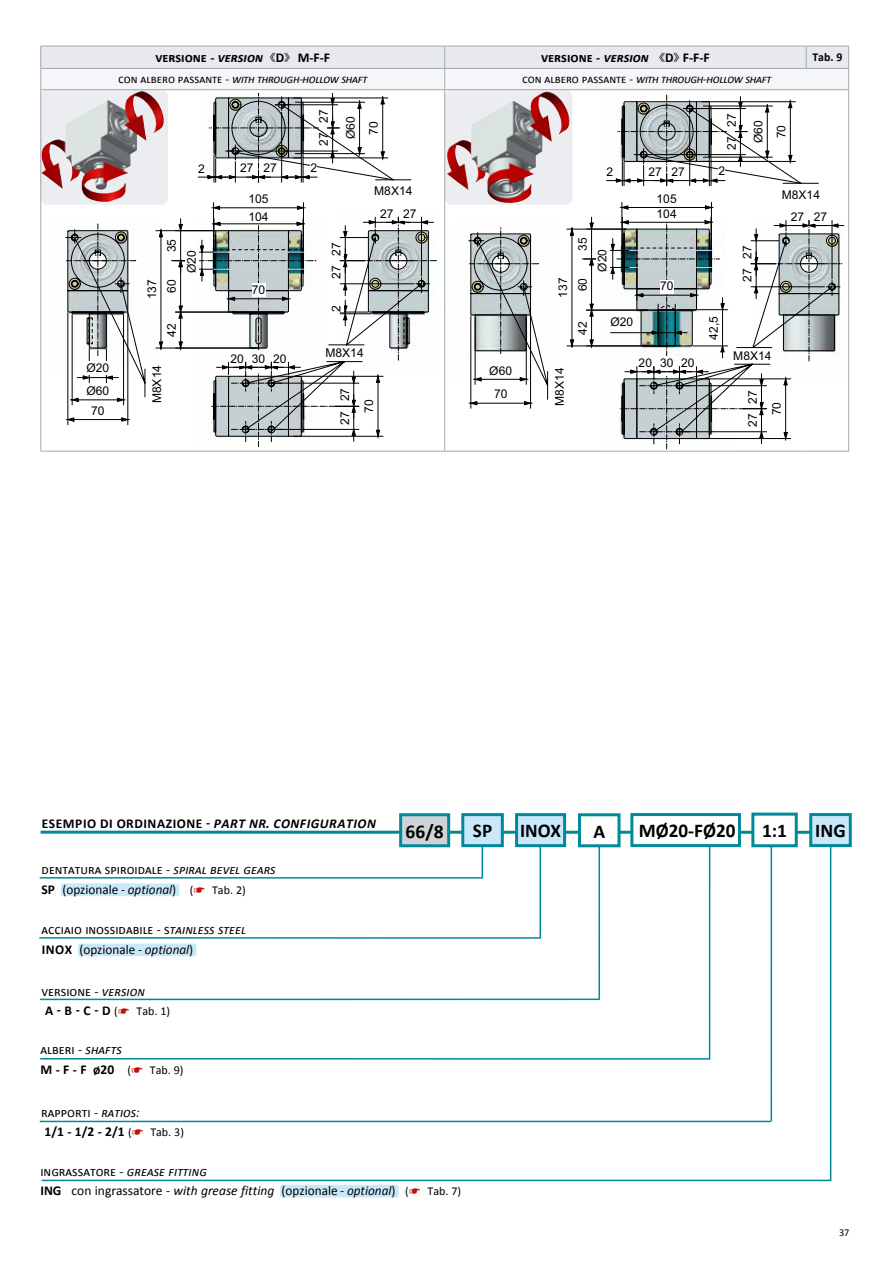
<style>
.page{position:relative;width:893px;height:1263px;background:#fff}
.page>*{position:absolute;margin:0;border:0;box-sizing:border-box;transform-origin:0 0}
.t1{font:700 19.5px "Calibri";color:#000}
.t2{font:13.5px/19.5px "Calibri";color:#000}
.t3{font:700 13.5px/19.5px "Calibri";letter-spacing:.04em;color:#000}
.t4{font:700 13.5px "Calibri";color:#000}
.t5{font:12.15px/24.3px "Arial";color:#000;text-align:center}
.t6{font:12px/23.9px "Arial";color:#000;text-align:center}
.t7{font:italic 12px "Calibri";letter-spacing:-.03em;color:#000}
.t8{font:12px "Calibri";color:#000}
.t9{font:700 12px "Calibri";color:#000}
.t10{font:10.5px "Calibri";color:#000}
.s1{font-style:italic}
.s2{font-family:"MS Gothic";font-weight:400;font-size:12px}
.s3{font-style:normal}
.s4{font-weight:700}
.s5{font-family:"MS Gothic";font-size:12.15px;color:#c0130e}
.s6{font-size:12px}
.s7{font-family:"MS Gothic";font-size:12px;color:#c0130e}
.s8{font-weight:400}
.s9{font-weight:400;font-style:italic}
.s10{font-weight:400;font-size:12px}
.s11{font-family:"MS Gothic";font-weight:400;font-size:12.15px;color:#c0130e}
</style>
<div class="page">
<hr style="left:771px;top:837px;width:1px;height:284px;background:#008998">
<hr style="left:709px;top:840px;width:1px;height:219px;background:#008998">
<hr style="left:539px;top:844px;width:2px;height:94px;background:#008998">
<hr style="left:41px;top:831px;width:808px;height:3px;background:#008998">
<hr style="left:40px;top:998px;width:560px;height:2px;background:#008998">
<div style="left:401px;top:815px;width:48px;height:31px;background:#cfd3d8"></div>
<div style="left:399px;top:813px;width:51px;height:34px;border:3px solid #008998"></div>
<hr style="left:40px;top:1121px;width:731px;height:1px;background:#008998">
<div style="left:579px;top:815px;width:40px;height:31px;background:#fff"></div>
<div style="left:578px;top:813px;width:42px;height:34px;border:3px solid #008998"></div>
<hr style="left:40px;top:1058px;width:670px;height:1px;background:#008998">
<div style="left:753px;top:814px;width:43px;height:32px;background:#fff"></div>
<div style="left:751px;top:812px;width:47px;height:35px;border:3px solid #008998"></div>
<hr style="left:482px;top:846px;width:1px;height:32px;background:#008998">
<hr style="left:40px;top:877px;width:443px;height:2px;background:#008998">
<div style="left:517px;top:815px;width:48px;height:31px;background:#c9e9fb"></div>
<div style="left:515px;top:813px;width:51px;height:34px;border:3px solid #008998"></div>
<hr style="left:598px;top:845px;width:2px;height:154px;background:#008998">
<hr style="left:39px;top:937px;width:501px;height:2px;background:#008998">
<div style="left:463px;top:815px;width:39px;height:31px;background:#c9e9fb"></div>
<div style="left:461px;top:813px;width:43px;height:34px;border:3px solid #008998"></div>
<div style="left:61px;top:883px;width:118px;height:13px;background:#c9e9fb;border-radius:2px"></div>
<div style="left:78px;top:943px;width:118px;height:13px;background:#c9e9fb;border-radius:2px"></div>
<div style="left:632px;top:814px;width:107px;height:31px;background:#fff"></div>
<div style="left:630px;top:813px;width:111px;height:34px;border:3px solid #008998"></div>
<svg style="left:65px;top:230px;width:81px;height:196px"></svg>
<svg style="left:66px;top:312px;width:64px;height:113px"></svg>
<svg style="left:74px;top:210px;width:230px;height:187px"></svg>
<svg style="left:155px;top:217px;width:279px;height:225px"></svg>
<svg style="left:468px;top:315px;width:65px;height:94px"></svg>
<div style="left:494px;top:388px;width:13px;height:13px;background:#fff"></div>
<svg style="left:477px;top:210px;width:235px;height:190px"></svg>
<svg style="left:566px;top:217px;width:278px;height:227px"></svg>
<svg style="left:40px;top:46px;width:809px;height:164px"></svg>
<hr style="left:40px;top:89px;width:405px;height:1px;background:#9caab3">
<hr style="left:40px;top:90px;width:1px;height:361px;background:#9caab3">
<hr style="left:445px;top:89px;width:361px;height:1px;background:#9caab3">
<hr style="left:444px;top:90px;width:1px;height:361px;background:#9caab3">
<hr style="left:806px;top:89px;width:43px;height:1px;background:#9caab3">
<hr style="left:848px;top:90px;width:1px;height:361px;background:#9caab3">
<hr style="left:40px;top:451px;width:405px;height:1px;background:#9caab3">
<hr style="left:445px;top:451px;width:361px;height:1px;background:#9caab3">
<hr style="left:806px;top:451px;width:43px;height:1px;background:#9caab3">
<hr style="left:830px;top:842px;width:1px;height:339px;background:#008998">
<div style="left:811px;top:814px;width:39px;height:31px;background:#c9e9fb"></div>
<div style="left:809px;top:813px;width:43px;height:34px;border:3px solid #008998"></div>
<hr style="left:42px;top:1180px;width:788px;height:1px;background:#008998">
<div style="left:280px;top:1185px;width:119px;height:12px;background:#c9e9fb;border-radius:2px"></div>
<p class="t4" style="left:155px;top:49px;width:176px">versione - <span class="s1">version</span> <span class="s2">«</span>D<span class="s2">»</span> M-F-F</p>
<p class="t4" style="left:541px;top:49px;width:170px">versione - <span class="s1">version</span> <span class="s2">«</span>D<span class="s2">»</span> F-F-F</p>
<p class="t9" style="left:812px;top:49px;width:31px">Tab. 9</p>
<p class="t7" style="left:118px;top:71px;width:251px"><span class="s3">con albero passante -</span> with through-hollow shaft</p>
<p class="t7" style="left:522px;top:71px;width:251px"><span class="s3">con albero passante -</span> with through-hollow shaft</p>
<p class="t5" style="left:86px;top:356px;width:24px">Ø20</p>
<p class="t5" style="left:86px;top:379px;width:24px">Ø60</p>
<p class="t5" style="left:91px;top:398px;width:15px">70</p>
<p class="t5" style="left:198px;top:156px;width:8px">2</p>
<p class="t5" style="left:140px;top:299px;width:22px;rotate:-90deg">137</p>
<p class="t5" style="left:160px;top:252px;width:15px;rotate:-90deg">35</p>
<p class="t5" style="left:160px;top:293px;width:15px;rotate:-90deg">60</p>
<p class="t5" style="left:160px;top:337px;width:15px;rotate:-90deg">42</p>
<p class="t5" style="left:179px;top:273px;width:24px;rotate:-90deg">Ø20</p>
<p class="t5" style="left:145px;top:403px;width:40px;rotate:-90deg">M8X14</p>
<p class="t5" style="left:240px;top:156px;width:38px">27 27</p>
<p class="t5" style="left:248px;top:187px;width:22px">105</p>
<p class="t5" style="left:248px;top:205px;width:22px">104</p>
<p class="t5" style="left:252px;top:278px;width:15px">70</p>
<p class="t5" style="left:230px;top:346px;width:58px">20 30 20</p>
<p class="t5" style="left:312px;top:146px;width:38px;rotate:-90deg">27 27</p>
<p class="t5" style="left:362px;top:135px;width:15px;rotate:-90deg">70</p>
<p class="t5" style="left:339px;top:139px;width:24px;rotate:-90deg">Ø60</p>
<p class="t5" style="left:310px;top:156px;width:8px">2</p>
<p class="t5" style="left:324px;top:279px;width:38px;rotate:-90deg">27 27</p>
<p class="t5" style="left:324px;top:312px;width:8px;rotate:-90deg">2</p>
<p class="t5" style="left:374px;top:179px;width:40px">M8X14</p>
<p class="t5" style="left:380px;top:201px;width:38px">27 27</p>
<p class="t5" style="left:325px;top:341px;width:40px">M8X14</p>
<p class="t5" style="left:333px;top:425px;width:38px;rotate:-90deg">27 27<br>70</p>
<p class="t6" style="left:489px;top:359px;width:24px">Ø60<br>70</p>
<p class="t6" style="left:551px;top:298px;width:22px;rotate:-90deg">137</p>
<p class="t6" style="left:548px;top:406px;width:40px;rotate:-90deg">M8X14</p>
<p class="t6" style="left:571px;top:251px;width:15px;rotate:-90deg">35</p>
<p class="t6" style="left:571px;top:291px;width:15px;rotate:-90deg">60</p>
<p class="t6" style="left:571px;top:335px;width:15px;rotate:-90deg">42</p>
<p class="t6" style="left:607px;top:160px;width:8px">2</p>
<p class="t6" style="left:591px;top:272px;width:24px;rotate:-90deg">Ø20</p>
<p class="t6" style="left:611px;top:310px;width:24px">Ø20</p>
<p class="t6" style="left:648px;top:160px;width:38px">27 27</p>
<p class="t6" style="left:657px;top:187px;width:22px">105</p>
<p class="t6" style="left:657px;top:202px;width:22px">104</p>
<p class="t6" style="left:660px;top:274px;width:15px">70</p>
<p class="t6" style="left:639px;top:351px;width:58px">20 30 20</p>
<p class="t6" style="left:720px;top:150px;width:38px;rotate:-90deg">27 27</p>
<p class="t6" style="left:770px;top:138px;width:15px;rotate:-90deg">70</p>
<p class="t6" style="left:747px;top:143px;width:24px;rotate:-90deg">Ø60</p>
<p class="t6" style="left:718px;top:159px;width:8px">2</p>
<p class="t6" style="left:735px;top:282px;width:38px;rotate:-90deg">27 27</p>
<p class="t6" style="left:782px;top:183px;width:40px">M8X14</p>
<p class="t6" style="left:791px;top:205px;width:38px">27 27</p>
<p class="t6" style="left:702px;top:339px;width:25px;rotate:-90deg">42,5</p>
<p class="t6" style="left:733px;top:344px;width:40px">M8X14</p>
<p class="t6" style="left:741px;top:427px;width:38px;rotate:-90deg">27 27<br>70</p>
<p class="t3" style="left:42px;top:814px;width:336px">ESEMPIO DI ORDINAZIONE - <span class="s1">PART NR. CONFIGURATION</span></p>
<p class="t2" style="left:42px;top:860px;width:236px">dentatura spiroidale - <span class="s1">spiral bevel gears<br></span><span class="s4">SP</span></p>
<p class="t2" style="left:62px;top:879px;width:115px">(opzionale - <span class="s1">optional</span>)</p>
<p class="t8" style="left:190px;top:882px;width:57px">(<span class="s5">☛</span> Tab. 2)</p>
<p class="t2" style="left:41px;top:920px;width:206px">acciaio inossidabile - s<span class="s1">tainless steel<br></span><span class="s4">INOX</span></p>
<p class="t2" style="left:79px;top:939px;width:115px">(opzionale - <span class="s1">optional</span>)</p>
<p class="t2" style="left:41px;top:982px;width:130px">versione - <span class="s1">version<br></span><span class="s4">A - B - C - D</span> <span class="s6">(</span><span class="s7">☛</span> <span class="s6">Tab. 1)</span></p>
<p class="t3" style="left:41px;top:1040px;width:144px"><span class="s8">alberi -</span> <span class="s9">shafts<br></span>M - F - F ø20 <span class="s10">(</span><span class="s11">☛</span> <span class="s10">Tab. 9)</span></p>
<h1 class="t1" style="left:406px;top:819px;width:40px">66/8</h1>
<h1 class="t1" style="left:473px;top:818px;width:21px">SP</h1>
<h1 class="t1" style="left:520px;top:818px;width:43px">INOX</h1>
<p class="t3" style="left:41px;top:1102px;width:144px"><span class="s8">rapporti -</span> <span class="s9">ratios:<br></span>1/1 - 1/2 - 2/1 <span class="s10">(</span><span class="s11">☛</span> <span class="s10">Tab. 3)</span></p>
<p class="t2" style="left:40px;top:1162px;width:422px">ingrassatore - <span class="s1">grease fitting<br></span><span class="s4">ING</span> con ingrassatore - <span class="s1">with grease fitting</span> (opzionale - <span class="s1">optional</span>) <span class="s6">(</span><span class="s5">☛</span> <span class="s6">Tab. 7)</span></p>
<h1 class="t1" style="left:593px;top:819px;width:13px">A</h1>
<h1 class="t1" style="left:639px;top:818px;width:98px">MØ20-FØ20</h1>
<h1 class="t1" style="left:762px;top:818px;width:27px">1:1</h1>
<h1 class="t1" style="left:815px;top:818px;width:32px">ING</h1>
<p class="t10" style="left:839px;top:1225px;width:12px">37</p>
</div>
